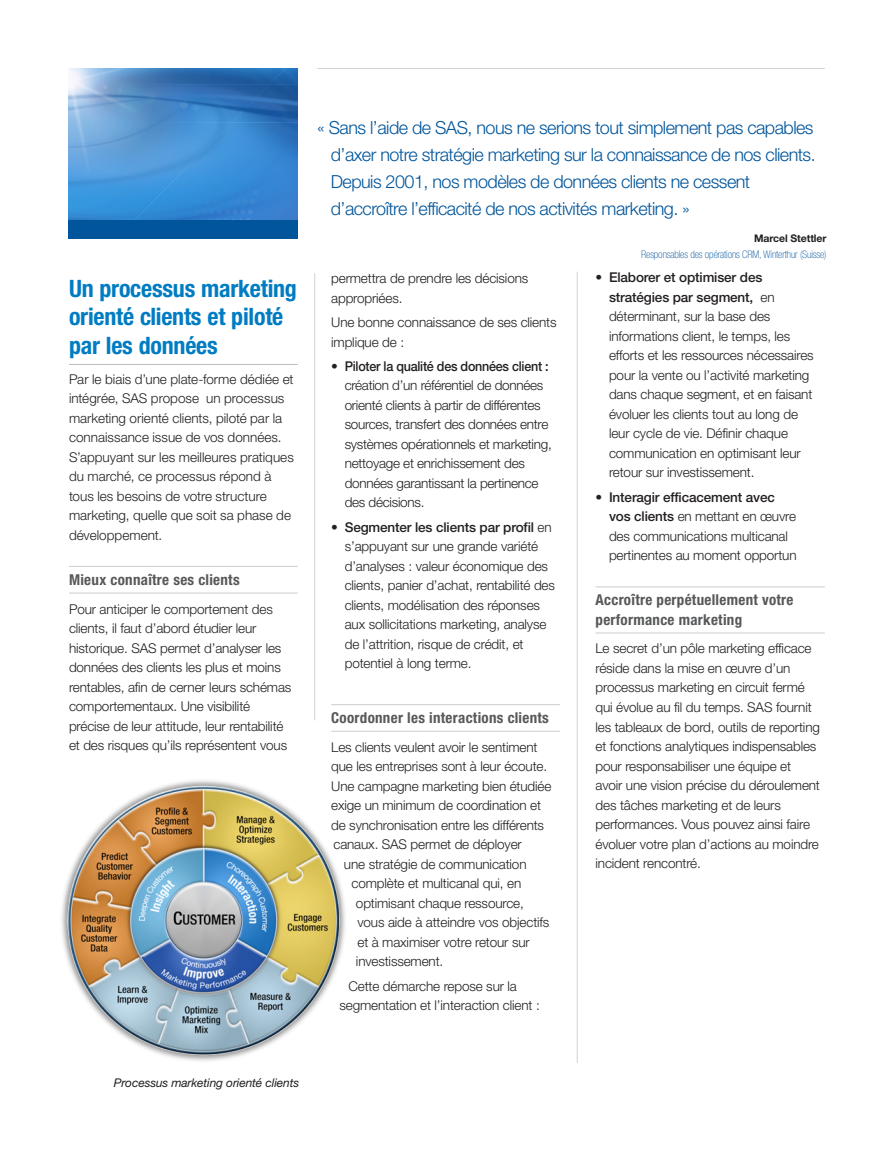
<style>
.page{position:relative;width:893px;height:1170px;background:#fff}
.page>*{position:absolute;margin:0;border:0;box-sizing:border-box;transform-origin:0 0}
.subhead1__body-blu{font:700 condensed 24px/28.5px "Helvetica Neue LT Std";letter-spacing:-.01em;color:#007cc2}
.quote2{font:300 18px/27px "Helvetica Neue LT Std";letter-spacing:-.03em;color:#01559b}
.Subhead2__body_bla{font:700 condensed 15px/19.5px "Helvetica Neue LT Std";letter-spacing:.02em;color:#57585a}
.Body_before_bullet{font:300 13.5px/19.5px "Helvetica Neue LT Std";letter-spacing:-.01em;color:#231f20}
.Bullet_lists__Body{font:300 13.5px/19.5px "Helvetica Neue LT Std";letter-spacing:-.01em;color:#231f20}
.Body{font:300 13.5px/19.5px "Helvetica Neue LT Std";color:#231f20}
.quote_title{font:italic 12px "Helvetica Neue LT Std";letter-spacing:-.01em;color:#231f20}
.quote_title-2{font:100 condensed 10.5px "Helvetica Neue LT Std";letter-spacing:-.01em;color:#00549c}
.quote_title-3{font:700 10.5px "Helvetica Neue LT Std";letter-spacing:-.01em;color:#231f20}
.s1{font-weight:500}
</style>
<div class="page">
<hr style="left:331px;top:704px;width:229px;height:1px;background:#d1d2d4">
<hr style="left:331px;top:730px;width:229px;height:1px;background:#d1d2d4">
<hr style="left:596px;top:586px;width:229px;height:1px;background:#d1d2d4">
<hr style="left:596px;top:632px;width:229px;height:1px;background:#d1d2d4">
<img style="left:68px;top:68px;width:230px;height:152px">
<hr style="left:314px;top:273px;width:1px;height:447px;background:#d1d2d4">
<hr style="left:69px;top:364px;width:229px;height:1px;background:#bcbdc0">
<hr style="left:69px;top:566px;width:229px;height:1px;background:#d1d2d4">
<hr style="left:69px;top:592px;width:229px;height:1px;background:#d1d2d4">
<hr style="left:577px;top:272px;width:1px;height:790px;background:#d1d2d4">
<hr style="left:317px;top:68px;width:508px;height:1px;background:#d1d2d4">
<div style="left:68px;top:220px;width:230px;height:18px;background:#01559b"></div>
<img style="left:61px;top:780px;width:284px;height:281px">
<p class="subhead1__body-blu" style="left:69px;top:273px;width:229px">Un processus marketing orienté clients et piloté par les données</p>
<p class="Body" style="left:69px;top:369px;width:226px">Par le biais d’une plate-forme dédiée et intégrée, SAS propose un processus marketing orienté clients, piloté par la connaissance issue de vos données.<br>S’appuyant sur les meilleures pratiques du marché, ce processus répond à tous les besoins de votre structure marketing, quelle que soit sa phase de développement.</p>
<p class="Subhead2__body_bla" style="left:69px;top:569px;width:172px">Mieux connaître ses clients</p>
<p class="Body_before_bullet" style="left:69px;top:598px;width:224px">Pour anticiper le comportement des clients, il faut d’abord étudier leur historique. SAS permet d’analyser les données des clients les plus et moins rentables, afin de cerner leurs schémas comportementaux. Une visibilité précise de leur attitude, leur rentabilité et des risques qu’ils représentent vous</p>
<p class="quote2" style="left:331px;top:114px;width:486px;text-indent:-14px">« Sans l’aide de SAS, nous ne serions tout simplement pas capables d’axer notre stratégie marketing sur la connaissance de nos clients.<br>Depuis 2001, nos modèles de données clients ne cessent d’accroître l’efficacité de nos activités marketing. »</p>
<p class="quote_title-3" style="left:754px;top:232px;width:74px">Marcel Stettler</p>
<p class="quote_title-2" style="left:641px;top:248px;width:187px">Responsables des opérations CRM, Winterthur (Suisse)</p>
<p class="Body_before_bullet" style="left:331px;top:268px;width:199px">permettra de prendre les décisions appropriées.</p>
<p class="Body_before_bullet" style="left:331px;top:312px;width:227px">Une bonne connaissance de ses clients implique de :</p>
<p class="Bullet_lists__Body" style="left:345px;top:356px;width:209px;text-indent:-14px">• <span class="s1">Piloter la qualité des données client : </span>création d’un référentiel de données orienté clients à partir de différentes sources, transfert des données entre systèmes opérationnels et marketing, nettoyage et enrichissement des données garantissant la pertinence des décisions.</p>
<p class="Bullet_lists__Body" style="left:345px;top:517px;width:212px;text-indent:-14px">• <span class="s1">Segmenter les clients par profil</span> en s’appuyant sur une grande variété d’analyses : valeur économique des clients, panier d’achat, rentabilité des clients, modélisation des réponses aux sollicitations marketing, analyse de l’attrition, risque de crédit, et potentiel à long terme.</p>
<p class="Subhead2__body_bla" style="left:331px;top:708px;width:219px">Coordonner les interactions clients</p>
<p class="Body_before_bullet" style="left:331px;top:736px;width:208px">Les clients veulent avoir le sentiment</p>
<p class="Body_before_bullet" style="left:331px;top:756px;width:217px">que les entreprises sont à leur écoute.</p>
<p class="Body_before_bullet" style="left:331px;top:775px;width:222px">Une campagne marketing bien étudiée</p>
<p class="Body_before_bullet" style="left:331px;top:795px;width:211px">exige un minimum de coordination et</p>
<p class="Body_before_bullet" style="left:331px;top:814px;width:214px">de synchronisation entre les différents</p>
<p class="Body_before_bullet" style="left:333px;top:834px;width:190px">canaux. SAS permet de déployer</p>
<p class="Body_before_bullet" style="left:344px;top:853px;width:184px">une stratégie de communication</p>
<p class="Body_before_bullet" style="left:351px;top:873px;width:171px">complète et multicanal qui, en</p>
<p class="Body_before_bullet" style="left:356px;top:892px;width:169px">optimisant chaque ressource,</p>
<p class="Body_before_bullet" style="left:357px;top:912px;width:193px">vous aide à atteindre vos objectifs</p>
<p class="Body_before_bullet" style="left:357px;top:931px;width:174px">et à maximiser votre retour sur</p>
<p class="Body_before_bullet" style="left:356px;top:951px;width:89px">investissement.</p>
<p class="Body_before_bullet" style="left:339px;top:975px;width:202px;text-indent:9px">Cette démarche repose sur la segmentation et l’interaction client :</p>
<p class="Bullet_lists__Body" style="left:609px;top:267px;width:206px;text-indent:-14px">• <span class="s1">Elaborer et optimiser des stratégies par segment,</span> en déterminant, sur la base des informations client, le temps, les efforts et les ressources nécessaires pour la vente ou l’activité marketing dans chaque segment, et en faisant évoluer les clients tout au long de leur cycle de vie. Définir chaque communication en optimisant leur retour sur investissement.</p>
<p class="Bullet_lists__Body" style="left:609px;top:487px;width:189px;text-indent:-14px">• <span class="s1">Interagir efficacement avec vos clients</span> en mettant en œuvre des communications multicanal pertinentes au moment opportun</p>
<p class="Subhead2__body_bla" style="left:596px;top:590px;width:200px">Accroître perpétuellement votre performance marketing</p>
<p class="Body_before_bullet" style="left:596px;top:638px;width:226px">Le secret d’un pôle marketing efficace réside dans la mise en œuvre d’un processus marketing en circuit fermé qui évolue au fil du temps. SAS fournit les tableaux de bord, outils de reporting et fonctions analytiques indispensables pour responsabiliser une équipe et avoir une vision précise du déroulement des tâches marketing et de leurs performances. Vous pouvez ainsi faire évoluer votre plan d’actions au moindre incident rencontré.</p>
<p class="quote_title" style="left:114px;top:1075px;width:187px">Processus marketing orienté clients</p>
</div>
